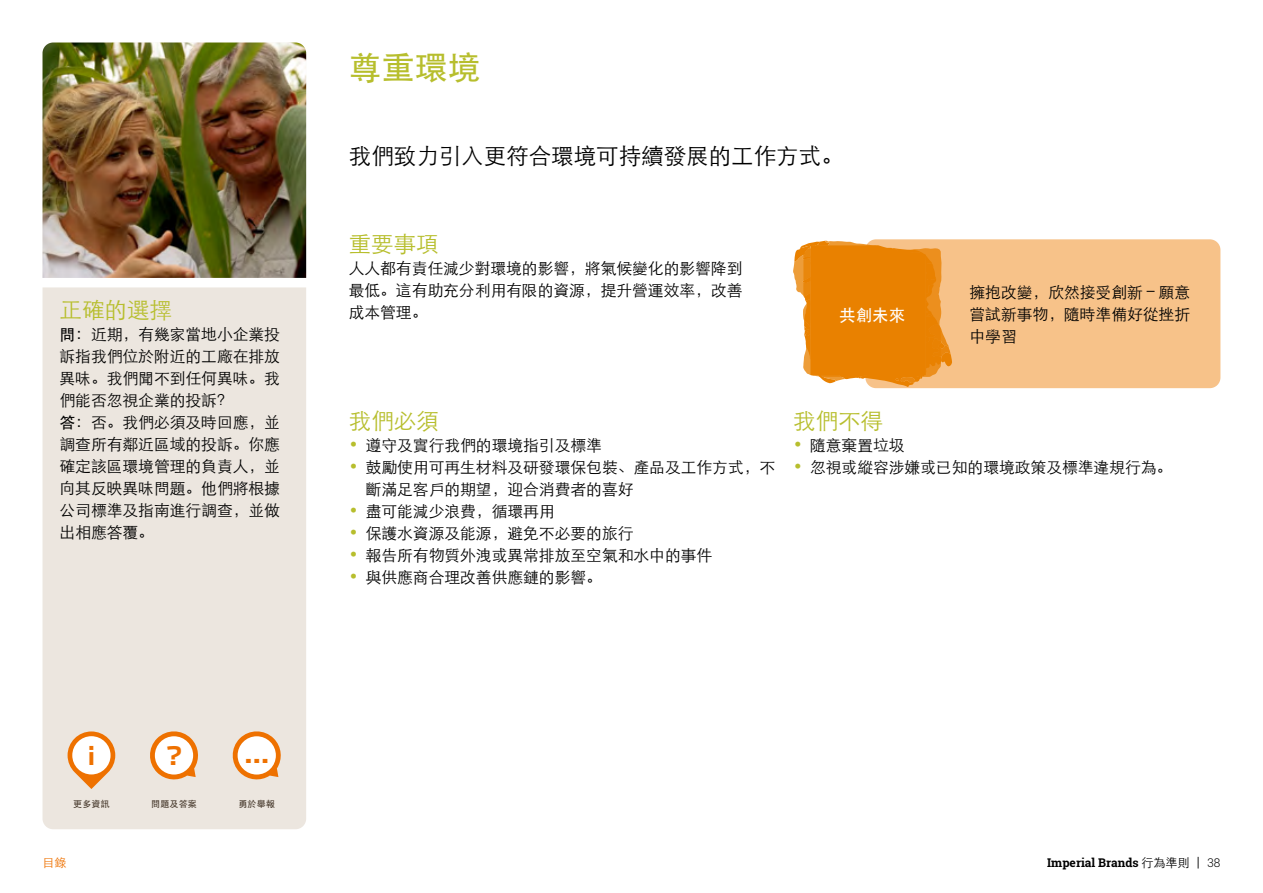
<style>
.page{position:relative;width:1263px;height:893px;background:#fff}
.page>*{position:absolute;margin:0;border:0;box-sizing:border-box;transform-origin:0 0}
.t1{font:500 33px "ST Heiti SC";color:#b7be2d}
.t2{font:700 27px "Stainless";color:#ee7100}
.t3{font:700 25.5px "Stainless";color:#ee7100}
.t4{font:300 22.5px "ST Heiti SC";color:#000}
.t5{font:300 22.5px "ST Heiti SC";color:#b7be2d}
.t6{font:500 16.5px "ST Heiti SC";color:#fff}
.t7{font:300 15.75px/22px "ST Heiti SC";color:#000;text-align:justify}
.t8{font:700 12px "Roboto Slab";color:#000}
.t9{font:300 12px "ST Heiti SC";color:#ee7100}
.t10{font:500 9px "ST Heiti SC";letter-spacing:.02em;color:#433528}
.s1{font-weight:500}
.s2{font-weight:500;color:#b7be2d}
.s3{font-family:"ST Heiti SC";font-weight:300}
.s4{font-weight:300}
</style>
<div class="page">
<div style="left:43px;top:287px;width:263px;height:542px;background:#ece6df"></div>
<img style="left:43px;top:43px;width:263px;height:235px">
<div style="left:865px;top:239px;width:355px;height:149px;background:#f7c289;border-radius:11px"></div>
<svg style="left:793px;top:241px;width:159px;height:146px"></svg>
<svg style="left:148px;top:729px;width:52px;height:53px;background:#edb582"></svg>
<div style="left:155px;top:736px;width:38px;height:38px;background:#fff;border-radius:50%"></div>
<svg style="left:68px;top:731px;width:47px;height:58px;background:#edaf77"></svg>
<div style="left:72px;top:736px;width:39px;height:38px;background:#fff;border-radius:50%"></div>
<svg style="left:230px;top:729px;width:53px;height:53px;background:#edb785"></svg>
<div style="left:238px;top:736px;width:38px;height:38px;background:#fff;border-radius:50%"></div>
<h1 class="t1" style="left:349px;top:49px;width:133px">尊重環境</h1>
<h3 class="t5" style="left:60px;top:290px;width:114px">正確的選擇</h3>
<p class="t7" style="left:60px;top:321px;width:222px;text-align:left"><span class="s1">問：</span>近期，有幾家當地小企業投訴指我們位於附近的工廠在排放異味。我們聞不到任何異味。我們能否忽視企業的投訴？<br><span class="s1">答：</span>否。我們必須及時回應，並調查所有鄰近區域的投訴。你應確定該區環境管理的負責人，並向其反映異味問題。他們將根據公司標準及指南進行調查，並做出相應答覆。</p>
<h2 class="t2" style="left:88px;top:738px;width:9px">i</h2>
<p class="t10" style="left:73px;top:799px;width:38px">更多資訊</p>
<h3 class="t3" style="left:166px;top:740px;width:17px">?</h3>
<p class="t10" style="left:151px;top:799px;width:47px">問題及答案</p>
<h3 class="t3" style="left:244px;top:738px;width:26px">…</h3>
<p class="t10" style="left:238px;top:799px;width:38px">勇於舉報</p>
<h3 class="t4" style="left:349px;top:136px;width:496px">我們致力引入更符合環境可持續發展的工作方式。</h3>
<h3 class="t5" style="left:349px;top:224px;width:91px">重要事項</h3>
<p class="t7" style="left:349px;top:255px;width:395px">人人都有責任減少對環境的影響，將氣候變化的影響降到最低。這有助充分利用有限的資源，提升營運效率，改善成本管理。</p>
<p class="t6" style="left:839px;top:306px;width:67px">共創未來</p>
<p class="t7" style="left:969px;top:280px;width:222px">擁抱改變，欣然接受創新 – 願意嘗試新事物，隨時準備好從挫折中學習</p>
<h3 class="t5" style="left:349px;top:401px;width:91px">我們必須</h3>
<p class="t7" style="left:349px;top:433px;width:255px"><span class="s2">•</span> 遵守及實行我們的環境指引及標準</p>
<p class="t7" style="left:366px;top:455px;width:411px;text-indent:-17px"><span class="s2">•</span> 鼓勵使用可再生材料及研發環保包裝、產品及工作方式，不斷滿足客戶的期望，迎合消費者的喜好</p>
<p class="t7" style="left:349px;top:499px;width:208px"><span class="s2">•</span> 盡可能減少浪費，循環再用</p>
<p class="t7" style="left:349px;top:521px;width:286px"><span class="s2">•</span> 保護水資源及能源，避免不必要的旅行</p>
<p class="t7" style="left:349px;top:543px;width:365px"><span class="s2">•</span> 報告所有物質外洩或異常排放至空氣和水中的事件</p>
<p class="t7" style="left:349px;top:565px;width:255px"><span class="s2">•</span> 與供應商合理改善供應鏈的影響。</p>
<h3 class="t5" style="left:793px;top:401px;width:91px">我們不得</h3>
<p class="t7" style="left:793px;top:433px;width:113px"><span class="s2">•</span> 隨意棄置垃圾</p>
<p class="t7" style="left:793px;top:455px;width:381px"><span class="s2">•</span> 忽視或縱容涉嫌或已知的環境政策及標準違規行為。</p>
<p class="t9" style="left:43px;top:853px;width:25px">目錄</p>
<p class="t8" style="left:1047px;top:855px;width:175px">Imperial Brands <span class="s3">行為準則 |</span> <span class="s4">38</span></p>
</div>
